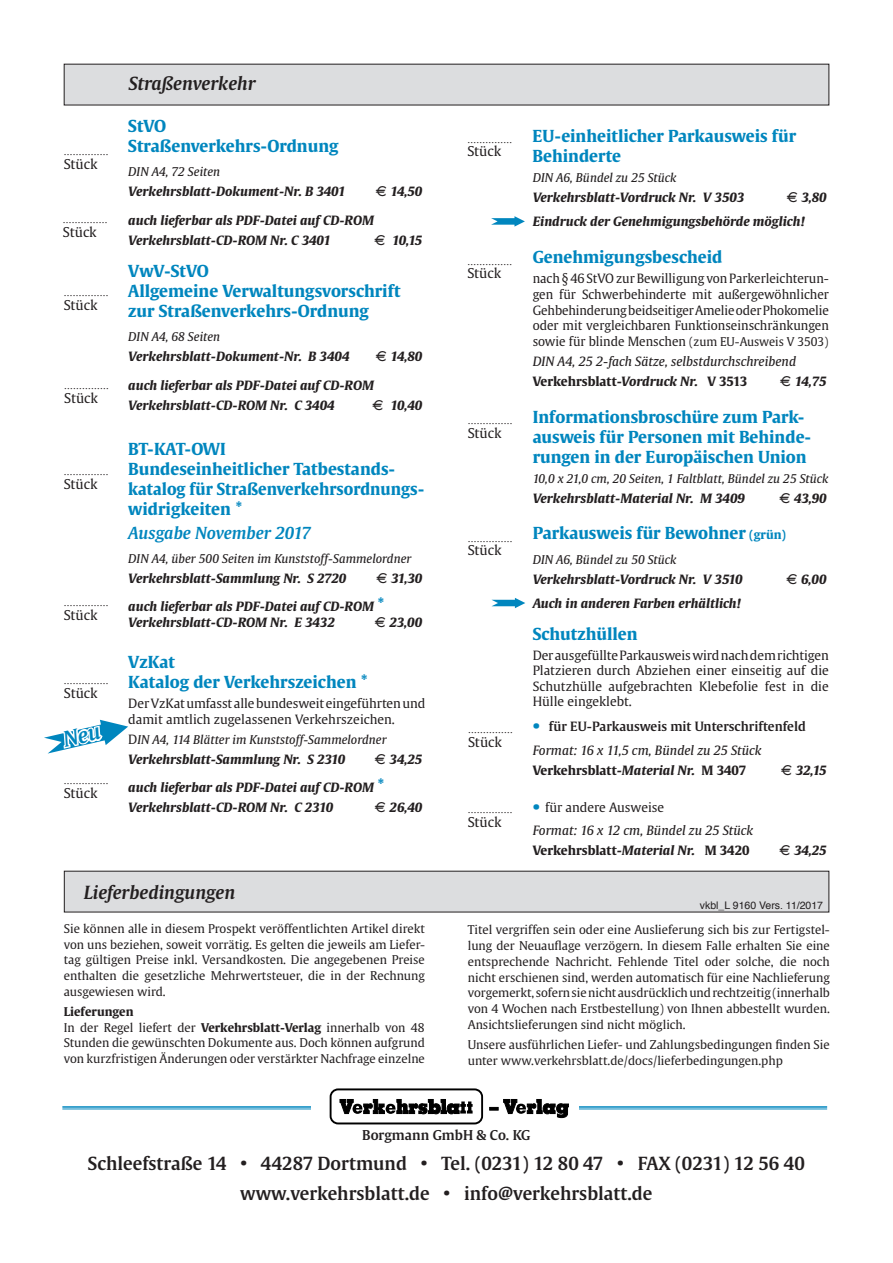
<style>
.page{position:relative;width:893px;height:1263px;background:#fff}
.page>*{position:absolute;margin:0;border:0;box-sizing:border-box;transform-origin:0 0}
.t1{font:600 18px/30.2px "Thieme Gulliver";color:#231f20;text-align:center}
.t2{font:italic 600 18px "Thieme Gulliver";color:#231f20}
.t3{font:700 16.5px/19.8px "Thieme Gulliver";color:#0086be}
.t4{font:italic 600 16.5px "Thieme Gulliver";color:#0086be}
.t5{font:13.5px "Thieme Gulliver";letter-spacing:-.01em;color:#231f20}
.t6{font:600 13.5px "Thieme Gulliver";color:#231f20}
.t7{font:italic 700 12.75px/20px "Thieme Gulliver";color:#231f20}
.t8{font:12.75px/15.8px "Thieme Gulliver";color:#231f20;text-align:justify}
.t9{font:italic 12.75px/20px "Thieme Gulliver";color:#231f20}
.t10{font:600 12.75px/23.9px "Thieme Gulliver";color:#231f20}
.t11{font:700 12.75px "Thieme Gulliver";color:#231f20}
.t12{font:12px/15.8px "Thieme Gulliver";color:#231f20;text-align:justify}
.t13{font:italic 12px "Thieme Gulliver";color:#231f20}
.t14{font:10.5px "Helvetica";color:#231f20}
.t15{font:9px "Thieme Gulliver";color:#231f20}
.s1{font-family:"Euro font";font-weight:400;font-style:normal}
.s2{font-style:normal;font-size:16.5px;color:#0086be}
.s3{font-style:normal;font-size:12.75px}
.s4{font-weight:700}
.s5{font-size:12px}
.s6{font-weight:700;font-style:normal}
.s7{font-weight:400;font-size:21px;color:#0086be}
.s8{font-weight:400;font-style:italic}
.s9{font-style:italic}
.s10{font-style:normal;font-size:21px;color:#0086be}
.s11{font-style:normal}
</style>
<div class="page">
<hr style="left:62px;top:1106px;width:765px;height:2px;background:#0086be">
<hr style="left:62px;top:1109px;width:765px;height:1px;background:#0086be">
<div style="left:311px;top:1073px;width:267px;height:46px;background:#fff"></div>
<svg style="left:340px;top:1099px;width:133px;height:15px"></svg>
<svg style="left:490px;top:1099px;width:79px;height:19px"></svg>
<div style="left:330px;top:1088px;width:153px;height:36px;border:2px solid #000;border-radius:7px"></div>
<div style="left:64px;top:871px;width:765px;height:41px;background:#dcdddf"></div>
<div style="left:64px;top:64px;width:765px;height:41px;background:#dcdddf"></div>
<p class="t15" style="left:64px;top:148px;width:46px">……………</p>
<p class="t5" style="left:64px;top:159px;width:35px">Stück</p>
<p class="t15" style="left:63px;top:216px;width:46px">……………</p>
<p class="t5" style="left:63px;top:226px;width:35px">Stück</p>
<p class="t15" style="left:64px;top:289px;width:46px">……………</p>
<p class="t5" style="left:64px;top:300px;width:35px">Stück</p>
<p class="t15" style="left:64px;top:382px;width:46px">……………</p>
<p class="t5" style="left:64px;top:392px;width:35px">Stück</p>
<p class="t15" style="left:64px;top:468px;width:46px">……………</p>
<p class="t5" style="left:64px;top:478px;width:35px">Stück</p>
<p class="t15" style="left:64px;top:600px;width:46px">……………</p>
<p class="t5" style="left:64px;top:610px;width:35px">Stück</p>
<p class="t15" style="left:64px;top:677px;width:46px">……………</p>
<p class="t5" style="left:64px;top:687px;width:35px">Stück</p>
<p class="t15" style="left:64px;top:777px;width:46px">……………</p>
<p class="t5" style="left:64px;top:787px;width:35px">Stück</p>
<h1 class="t2" style="left:129px;top:76px;width:128px">Straßenverkehr</h1>
<h2 class="t3" style="left:128px;top:118px;width:212px">StVO<br>Straßenverkehrs-Ordnung</h2>
<p class="t13" style="left:128px;top:167px;width:93px">DIN A4, 72 Seiten</p>
<p class="t7" style="left:128px;top:183px;width:219px">Verkehrsblatt-Dokument-Nr. B 3401</p>
<p class="t7" style="left:376px;top:183px;width:48px"><span class="s1">E</span> 14,50</p>
<p class="t7" style="left:128px;top:211px;width:247px">auch lieferbar als PDF-Datei auf CD-ROM<br>Verkehrsblatt-CD-ROM Nr. C 3401</p>
<p class="t7" style="left:374px;top:231px;width:49px"><span class="s1">E</span> 10,15</p>
<h2 class="t3" style="left:128px;top:263px;width:274px">VwV-StVO<br>Allgemeine Verwaltungsvorschrift zur Straßenverkehrs-Ordnung</h2>
<p class="t13" style="left:128px;top:332px;width:93px">DIN A4, 68 Seiten</p>
<p class="t7" style="left:128px;top:348px;width:223px">Verkehrsblatt-Dokument-Nr. B 3404</p>
<p class="t7" style="left:376px;top:348px;width:48px"><span class="s1">E</span> 14,80</p>
<p class="t7" style="left:128px;top:376px;width:247px">auch lieferbar als PDF-Datei auf CD-ROM<br>Verkehrsblatt-CD-ROM Nr. C 3404</p>
<p class="t7" style="left:373px;top:396px;width:51px"><span class="s1">E</span> 10,40</p>
<h2 class="t3" style="left:128px;top:440px;width:298px">BT-KAT-OWI<br>Bundeseinheitlicher Tatbestands&shy;katalog für Straßenverkehrsordnungs&shy;widrigkeiten *</h2>
<h2 class="t4" style="left:128px;top:526px;width:184px">Ausgabe November 2017</h2>
<p class="t13" style="left:128px;top:554px;width:285px">DIN A4, über 500 Seiten im Kunststoff-Sammelordner</p>
<p class="t7" style="left:128px;top:569px;width:220px">Verkehrsblatt-Sammlung Nr. S 2720</p>
<p class="t7" style="left:376px;top:569px;width:48px"><span class="s1">E</span> 31,30</p>
<p class="t7" style="left:128px;top:599px;width:258px;line-height:15.8px">auch lieferbar als PDF-Datei auf CD-ROM <span class="s2">*<br></span>Verkehrsblatt-CD-ROM Nr. E 3432</p>
<p class="t7" style="left:375px;top:613px;width:49px"><span class="s1">E</span> 23,00</p>
<h2 class="t3" style="left:128px;top:653px;width:241px">VzKat<br>Katalog der Verkehrszeichen *</h2>
<p class="t8" style="left:128px;top:696px;width:298px">Der VzKat umfasst alle bundesweit eingeführten und damit amtlich zugelassenen Verkehrszeichen.</p>
<p class="t13" style="left:128px;top:734px;width:260px"><span class="s3">D</span>IN A4, 114 Blätter im Kunststoff-Sammelordner</p>
<p class="t7" style="left:128px;top:750px;width:218px">Verkehrsblatt-Sammlung Nr. S 2310</p>
<p class="t7" style="left:375px;top:750px;width:49px"><span class="s1">E</span> 34,25</p>
<p class="t7" style="left:128px;top:778px;width:258px">auch lieferbar als PDF-Datei auf CD-ROM <span class="s2">*<br></span>Verkehrsblatt-CD-ROM Nr. C 2310</p>
<p class="t7" style="left:375px;top:798px;width:49px"><span class="s1">E</span> 26,40</p>
<h1 class="t2" style="left:84px;top:885px;width:153px">Lieferbedingungen</h1>
<p class="t12" style="left:64px;top:922px;width:363px">Sie können alle in diesem Prospekt veröffentlichten Artikel direkt von uns beziehen, soweit vorrätig. Es gelten die jeweils am Liefer&shy;tag gültigen Preise inkl. Versandkosten. Die angegebenen Preise enthalten die gesetzliche Mehrwertsteuer, die in der Rechnung ausgewiesen wird.</p>
<p class="t12" style="left:64px;top:1005px;width:363px;text-align:left"><span class="s4">Lieferungen<br></span>In der Regel liefert der <span class="s4">Verkehrsblatt-Verlag</span> innerhalb von 48<br>Stunden die gewünschten Dokumente aus. Doch können aufgrund von kurzfristigen Änderungen oder verstärkter Nachfrage einzelne</p>
<p class="t15" style="left:467px;top:136px;width:46px">……………</p>
<p class="t5" style="left:467px;top:146px;width:35px">Stück</p>
<p class="t15" style="left:467px;top:258px;width:46px">……………</p>
<p class="t5" style="left:467px;top:268px;width:35px">Stück</p>
<p class="t15" style="left:468px;top:417px;width:46px">……………</p>
<p class="t5" style="left:468px;top:428px;width:35px">Stück</p>
<p class="t15" style="left:468px;top:535px;width:46px">……………</p>
<p class="t5" style="left:468px;top:545px;width:35px">Stück</p>
<p class="t15" style="left:468px;top:726px;width:46px">……………</p>
<p class="t5" style="left:468px;top:736px;width:35px">Stück</p>
<p class="t15" style="left:468px;top:806px;width:46px">……………</p>
<p class="t5" style="left:468px;top:816px;width:35px">Stück</p>
<h2 class="t3" style="left:533px;top:127px;width:265px">EU-einheitlicher Parkausweis für<br>Behinderte</h2>
<p class="t13" style="left:533px;top:173px;width:145px">DIN A6, Bündel zu 25 Stück</p>
<p class="t7" style="left:533px;top:188px;width:213px">Verkehrsblatt-Vordruck Nr. V 3503</p>
<p class="t7" style="left:533px;top:186px;width:296px;line-height:24.3px;text-indent:254px"><span class="s1">E</span> 3,80<br>Eindruck der Genehmigungsbehörde möglich!</p>
<h2 class="t3" style="left:533px;top:248px;width:191px">Genehmigungsbescheid</h2>
<p class="t8" style="left:533px;top:272px;width:298px">nach § 46 StVO zur Bewilligung von Parkerleichterun&shy;gen für Schwerbehinderte mit außergewöhnlicher Gehbehinderung beidseitiger Amelie oder Phokomelie oder mit vergleichbaren Funktionseinschränkungen sowie für blinde Menschen <span class="s5">(zum EU-Ausweis V 3503)</span></p>
<p class="t9" style="left:533px;top:353px;width:265px">DIN A4, 25 2-fach Sätze, selbstdurchschreibend<br><span class="s6">Verkehrsblatt</span><span class="s4">-Vordruck Nr.</span> <span class="s6">V 3513</span></p>
<p class="t7" style="left:780px;top:372px;width:48px"><span class="s1">E</span> 14,75</p>
<h2 class="t3" style="left:533px;top:408px;width:280px">Informationsbroschüre zum Park&shy;ausweis für Personen mit Behinde&shy;rungen in der Europäischen Union</h2>
<p class="t13" style="left:533px;top:473px;width:297px">10,0 x 21,0 cm, 20 Seiten, 1 Faltblatt, Bündel zu 25 Stück</p>
<p class="t7" style="left:533px;top:489px;width:214px">Verkehrsblatt-Material Nr. M 3409</p>
<p class="t7" style="left:779px;top:489px;width:49px"><span class="s1">E</span> 43,90</p>
<h2 class="t3" style="left:533px;top:525px;width:255px">Parkausweis für Bewohner <span class="s5">(grün)</span></h2>
<p class="t13" style="left:533px;top:554px;width:145px">DIN A6, Bündel zu 50 Stück</p>
<p class="t7" style="left:533px;top:570px;width:211px">Verkehrsblatt-Vordruck Nr. V 3510</p>
<p class="t7" style="left:786px;top:570px;width:42px"><span class="s1">E</span> 6,00</p>
<p class="t7" style="left:533px;top:594px;width:210px">Auch in anderen Farben erhältlich!</p>
<h2 class="t3" style="left:533px;top:626px;width:106px">Schutzhüllen</h2>
<p class="t8" style="left:533px;top:649px;width:298px;line-height:15.3px">Der ausgefüllte Parkausweis wird nach dem richtigen Platzieren durch Abziehen einer einseitig auf die Schutzhülle aufgebrachten Klebefolie fest in die Hülle eingeklebt.</p>
<p class="t10" style="left:533px;top:715px;width:275px"><span class="s7">•</span> für EU-Parkausweis mit Unterschriftenfeld<br><span class="s8">Format: 16 x 11,5 cm, Bündel zu 25 Stück</span></p>
<p class="t11" style="left:533px;top:765px;width:215px">Verkehrsblatt<span class="s9">-Material Nr.</span> M 3407</p>
<p class="t7" style="left:781px;top:761px;width:47px"><span class="s1">E</span> 32,15</p>
<p class="t9" style="left:533px;top:796px;width:222px;line-height:23.9px"><span class="s10">•</span> <span class="s11">für andere Ausweise<br></span>Format: 16 x 12 cm, Bündel zu 25 Stück</p>
<p class="t11" style="left:533px;top:845px;width:218px">Verkehrsblatt<span class="s9">-Material Nr.</span> M 3420</p>
<p class="t7" style="left:779px;top:842px;width:49px"><span class="s1">E</span> 34,25</p>
<p class="t14" style="left:700px;top:901px;width:125px">vkbl_L 9160 Vers. 11/2017</p>
<p class="t12" style="left:468px;top:923px;width:364px">Titel vergriffen sein oder eine Auslieferung sich bis zur Fertigstel&shy;lung der Neuauflage verzögern. In diesem Falle erhalten Sie eine entsprechende Nachricht. Fehlende Titel oder solche, die noch nicht erschienen sind, werden automatisch für eine Nachlieferung vorgemerkt, sofern sie nicht ausdrücklich und rechtzeitig (innerhalb von 4 Wochen nach Erstbestellung) von Ihnen abbestellt wurden.<br>Ansichtslieferungen sind nicht möglich.</p>
<p class="t12" style="left:468px;top:1038px;width:363px">Unsere ausführlichen Liefer- und Zahlungsbedingungen finden Sie unter www.verkehrsblatt.de/docs/lieferbedingungen.php</p>
<p class="t6" style="left:362px;top:1129px;width:170px">Borgmann GmbH &amp; Co. KG</p>
<h1 class="t1" style="left:88px;top:1149px;width:718px">Schleefstraße 14 • 44287 Dortmund • Tel. (0231) 12 80 47 • FAX (0231) 12 56 40 www.verkehrsblatt.de • info@verkehrsblatt.de</h1>
</div>
